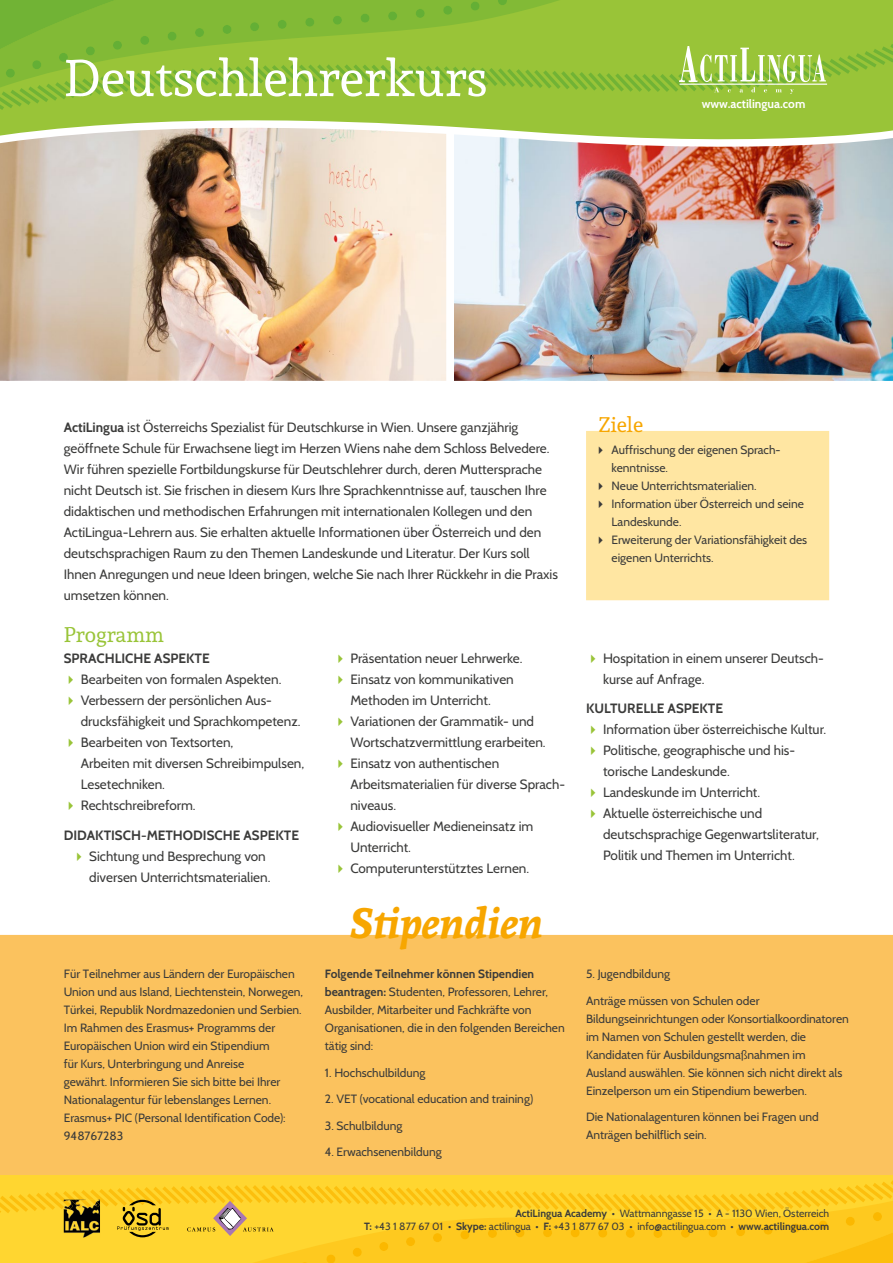
<style>
.page{position:relative;width:893px;height:1263px;background:#fff}
.page>*{position:absolute;margin:0;border:0;box-sizing:border-box;transform-origin:0 0}
.t1{font:51px "Andada";color:#fff}
.t2{font:italic 700 42px "Andada";color:#f7a600}
.t3{font:21px "Andada";color:#99c438}
.t4{font:21px "Andada";color:#f7a600}
.t5{font:13.5px/21px "Cabin";color:#3b3b3a}
.t6{font:700 13.5px/29.5px "Cabin";color:#3b3b3a}
.t7{font:12px/18px "Cabin";color:#3b3b3a}
.t8{font:700 12px "Cabin";color:#fff}
.t9{font:10.5px/13.5px "Cabin";color:#3b3b3a;text-align:right}
.s1{font-weight:700}
.s2{color:#99c438}
.s3{font-weight:400}
</style>
<div class="page">
<img style="left:0;top:149px;width:446px;height:232px">
<img style="left:454px;top:149px;width:439px;height:232px">
<svg style="left:0;top:0;width:893px;height:149px;background:#b3cb6e"></svg>
<svg style="left:452px;top:0;width:108px;height:44px;background:#92c037"></svg>
<svg style="left:498px;top:0;width:9px;height:5px"></svg>
<svg style="left:470px;top:2px;width:10px;height:9px"></svg>
<svg style="left:0;top:0;width:452px;height:44px;background:#80b936"></svg>
<svg style="left:0;top:44px;width:893px;height:66px;background:#92c137"></svg>
<svg style="left:679px;top:47px;width:147px;height:47px;background:#a9ce61"></svg>
<hr style="left:680px;top:84px;width:147px;height:1px;background:#fff">
<div style="left:586px;top:431px;width:243px;height:169px;background:#ffe6a2"></div>
<div style="left:0;top:935px;width:893px;height:241px;background:#fbc25e"></div>
<hr style="left:0;top:1176px;width:893px;height:4px;background:#ffd630">
<svg style="left:0;top:1180px;width:893px;height:83px;background:#fbcc26"></svg>
<img style="left:64px;top:1209px;width:36px;height:28px">
<img style="left:64px;top:1200px;width:36px;height:9px">
<h1 class="t1" style="left:64px;top:45px;width:425px">Deutschlehrerkurs</h1>
<p class="t8" style="left:702px;top:97px;width:105px">www.actilingua.com</p>
<p class="t5" style="left:64px;top:417px;width:496px"><span class="s1">ActiLingua</span> ist Österreichs Spezialist für Deutschkurse in Wien. Unsere ganzjährig geöffnete Schule für Erwachsene liegt im Herzen Wiens nahe dem Schloss Belvedere.<br>Wir führen spezielle Fortbildungskurse für Deutschlehrer durch, deren Muttersprache nicht Deutsch ist. Sie frischen in diesem Kurs Ihre Sprachkenntnisse auf, tauschen Ihre didaktischen und methodischen Erfahrungen mit internationalen Kollegen und den ActiLingua-Lehrern aus. Sie erhalten aktuelle Informationen über Österreich und den deutschsprachigen Raum zu den Themen Landeskunde und Literatur. Der Kurs soll Ihnen Anregungen und neue Ideen bringen, welche Sie nach Ihrer Rückkehr in die Praxis umsetzen können.</p>
<h3 class="t3" style="left:64px;top:621px;width:101px">Programm</h3>
<p class="t6" style="left:64px;top:643px;width:147px">SPRACHLICHE ASPEKTE</p>
<p class="t5" style="left:64px;top:669px;width:219px"><span class="s2">✔</span> Bearbeiten von formalen Aspekten.</p>
<p class="t5" style="left:81px;top:690px;width:221px;text-indent:-17px"><span class="s2">✔</span> Verbessern der persönlichen Aus&shy;drucksfähigkeit und Sprachkompetenz.</p>
<p class="t5" style="left:81px;top:732px;width:225px;text-indent:-17px"><span class="s2">✔</span> Bearbeiten von Textsorten,<br>Arbeiten mit diversen Schreibimpulsen,<br>Lesetechniken.</p>
<p class="t6" style="left:64px;top:791px;width:237px"><span class="s2">✔</span> <span class="s3">Rechtschreibreform.<br></span>DIDAKTISCH-METHODISCHE ASPEKTE</p>
<p class="t5" style="left:89px;top:845px;width:183px;text-indent:-17px"><span class="s2">✔</span> Sichtung und Besprechung von diversen Unterrichtsmaterialien.</p>
<p class="t5" style="left:333px;top:647px;width:190px"><span class="s2">✔</span> Präsentation neuer Lehrwerke.</p>
<p class="t5" style="left:333px;top:668px;width:182px;text-align:center"><span class="s2">✔</span> Einsatz von kommunikativen<br>Methoden im Unterricht.</p>
<p class="t5" style="left:350px;top:710px;width:197px;text-indent:-17px"><span class="s2">✔</span> Variationen der Grammatik- und<br>Wort schatzvermittlung erarbeiten.</p>
<p class="t5" style="left:350px;top:752px;width:216px;text-indent:-17px"><span class="s2">✔</span> Einsatz von authentischen<br>Arbeitsmateria lien für diverse Sprach&shy;niveaus.</p>
<p class="t5" style="left:350px;top:815px;width:184px;text-indent:-17px"><span class="s2">✔</span> Audiovisueller Medieneinsatz im<br>Unterricht.</p>
<p class="t5" style="left:333px;top:857px;width:197px"><span class="s2">✔</span> Computerunterstütztes Lernen.</p>
<h2 class="t2" style="left:350px;top:895px;width:195px">Stipendien</h2>
<p class="t7" style="left:64px;top:965px;width:241px">Für Teilnehmer aus Ländern der Europäischen Union und aus Island, Liechtenstein, Norwegen, Türkei, Republik Nordmazedonien und Serbien.<br>Im Rahmen des Erasmus+ Programms der Europäischen Union wird ein Stipendium<br>für Kurs, Unterbringung und Anreise<br>gewährt. Informieren Sie sich bitte bei Ihrer Nationalagentur für lebenslanges Lernen.<br>Erasmus+ PIC (Personal Identification Code):<br>948767283</p>
<p class="t7" style="left:325px;top:965px;width:241px"><span class="s1">Folgende Teilnehmer können Stipendien beantragen:</span> Studenten, Professoren, Lehrer, Ausbilder, Mitarbeiter und Fachkräfte von Organisationen, die in den folgenden Bereichen tätig sind:</p>
<p class="t7" style="left:325px;top:1063px;width:102px">1. Hochschulbildung</p>
<p class="t7" style="left:325px;top:1090px;width:210px">2. VET (vocational education and training)</p>
<p class="t7" style="left:325px;top:1116px;width:79px">3. Schulbildung</p>
<p class="t7" style="left:325px;top:1143px;width:118px">4. Erwachsenenbildung</p>
<h3 class="t4" style="left:599px;top:411px;width:46px">Ziele</h3>
<p class="t7" style="left:612px;top:441px;width:171px;text-indent:-17px">✔ Auffrischung der eigenen Sprach&shy;kenntnisse.</p>
<p class="t7" style="left:595px;top:477px;width:164px">✔ Neue Unterrichts materialien.</p>
<p class="t7" style="left:612px;top:495px;width:194px;text-indent:-17px">✔ Information über Österreich und seine<br>Landeskunde.</p>
<p class="t7" style="left:612px;top:531px;width:197px;text-indent:-17px">✔ Erweiterung der Variationsfähigkeit des eigenen Unterrichts.</p>
<p class="t5" style="left:603px;top:647px;width:222px;text-indent:-17px"><span class="s2">✔</span> Hospitation in einem unserer Deutsch&shy;kurse auf Anfrage.</p>
<p class="t6" style="left:586px;top:694px;width:139px">KULTURELLE ASPEKTE</p>
<p class="t5" style="left:586px;top:719px;width:242px"><span class="s2">✔</span> Information über österreichische Kultur.</p>
<p class="t5" style="left:603px;top:740px;width:194px;text-indent:-17px"><span class="s2">✔</span> Politische, geographische und his&shy;torische Landeskunde.</p>
<p class="t5" style="left:586px;top:782px;width:176px"><span class="s2">✔</span> Landeskunde im Unterricht.</p>
<p class="t5" style="left:603px;top:803px;width:218px;text-indent:-17px"><span class="s2">✔</span> Aktuelle österreichische und deutschsprachige Gegenwartsliteratur,<br>Politik und Themen im Unterricht.</p>
<p class="t7" style="left:586px;top:965px;width:86px">5. Jugendbildung</p>
<p class="t7" style="left:586px;top:991px;width:264px">Anträge müssen von Schulen oder Bildungseinrichtungen oder Konsortialkoordinatoren im Namen von Schulen gestellt werden, die Kandidaten für Ausbildungsmaßnahmen im Ausland auswählen. Sie können sich nicht direkt als Einzelperson um ein Stipendium bewerben.</p>
<p class="t7" style="left:586px;top:1108px;width:234px">Die Nationalagenturen können bei Fragen und<br>Anträgen behilflich sein.</p>
<p class="t9" style="left:364px;top:1206px;width:467px"><span class="s1">ActiLingua Academy</span> • Wattmanngasse 15 • A - 1130 Wien, Österreich<br><span class="s1">T:</span> +43 1 877 67 01 • <span class="s1">Skype:</span> actilingua • <span class="s1">F:</span> +43 1 877 67 03 • info@actilingua.com • <span class="s1">www.actilingua.com</span></p>
</div>
